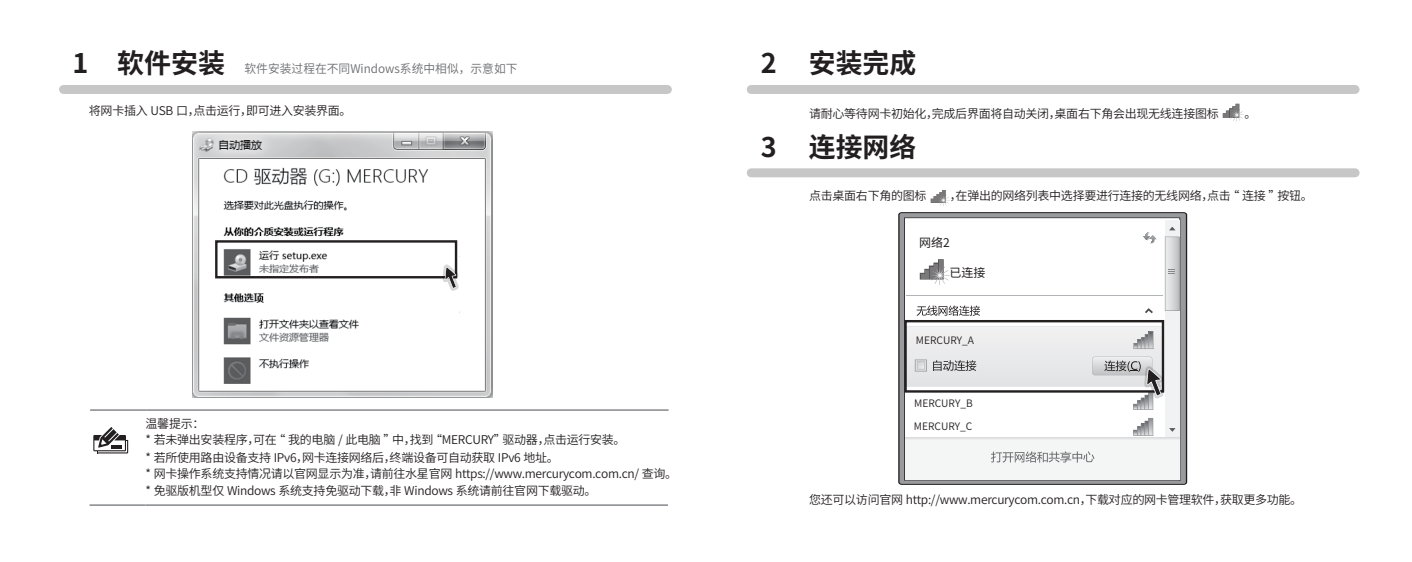
<style>
.page{position:relative;width:1412px;height:562px;background:#fff}
.page>*{position:absolute;margin:0;border:0;box-sizing:border-box;transform-origin:0 0}
.t1{font:700 27px "Source Han Sans CN";color:#231f20}
.t2{font:12px/16.8px "Source Han Sans CN";letter-spacing:-.025em;color:#231f20}
.t3{font:12px "Source Han Sans CN";color:#6c6d70}
.t4{font:12px "Source Han Sans CN";color:#231f20}
.t5{font:10.2px/22.5px "Source Han Sans CN";color:#231f20}
</style>
<div class="page">
<div style="left:63px;top:85px;width:604px;height:9px;background:#c8c7c7"></div>
<img style="left:193px;top:131px;width:300px;height:266px">
<div style="left:751px;top:85px;width:604px;height:9px;background:#c8c7c7"></div>
<svg style="left:1222px;top:104px;width:21px;height:18px"></svg>
<div style="left:751px;top:168px;width:604px;height:9px;background:#c8c7c7"></div>
<svg style="left:898px;top:212px;width:289px;height:272px;background:#828385"></svg>
<svg style="left:904px;top:217px;width:276px;height:263px"></svg>
<div style="left:1165px;top:220px;width:14px;height:217px;background:#f1f2f3"></div>
<hr style="left:1179px;top:237px;width:1px;height:73px;background:#bcbdc0">
<svg style="left:1169px;top:428px;width:6px;height:3px"></svg>
<div style="left:905px;top:440px;width:274px;height:39px;background:#f4f5f5"></div>
<svg style="left:991px;top:451px;width:103px;height:11px"></svg>
<svg style="left:1133px;top:417px;width:20px;height:19px"></svg>
<svg style="left:905px;top:226px;width:274px;height:184px"></svg>
<svg style="left:930px;top:190px;width:19px;height:16px"></svg>
<hr style="left:90px;top:409px;width:56px;height:1px;background:#939598">
<hr style="left:146px;top:409px;width:522px;height:1px;background:#939598">
<hr style="left:90px;top:504px;width:56px;height:1px;background:#939598">
<hr style="left:146px;top:504px;width:522px;height:1px;background:#939598">
<svg style="left:93px;top:427px;width:35px;height:26px"></svg>
<img style="left:214px;top:160px;width:245px;height:227px">
<div style="left:215px;top:240px;width:242px;height:38px;border:2px solid #231f20"></div>
<svg style="left:443px;top:264px;width:15px;height:26px"></svg>
<h1 class="t1" style="left:72px;top:47px;width:154px">1 软件安装</h1>
<h1 class="t1" style="left:761px;top:47px;width:157px">2 安装完成</h1>
<p class="t2" style="left:89px;top:103px;width:264px">将网卡插入 USB 口，点击运行，即可进入安装界面。</p>
<p class="t2" style="left:809px;top:105px;width:411px">请耐心等待网卡初始化，完成后界面将自动关闭，桌面右下角会出现无线连接图标</p>
<p class="t2" style="left:1244px;top:105px;width:13px">。</p>
<h1 class="t1" style="left:761px;top:132px;width:157px">3 连接网络</h1>
<p class="t3" style="left:244px;top:61px;width:275px">软件安装过程在不同Windows系统中相似，示意如下</p>
<p class="t2" style="left:809px;top:187px;width:119px">点击桌面右下角的图标</p>
<p class="t2" style="left:950px;top:187px;width:364px">，在弹出的网络列表中选择要进行连接的无线网络，点击“ 连接 ”按钮。</p>
<p class="t4" style="left:919px;top:235px;width:32px">网络2</p>
<p class="t4" style="left:949px;top:266px;width:37px">已连接</p>
<p class="t2" style="left:146px;top:414px;width:533px">温馨提示：<br>* 若未弹出安装程序，可在“ 我的电脑 / 此电脑 ”中，找到“MERCURY”驱动器，点击运行安装。<br>* 若所使用路由设备支持 IPv6，网卡连接网络后，终端设备可自动获取 IPv6 地址。<br>* 网卡操作系统支持情况请以官网显示为准，请前往水星官网 https://www.mercurycom.com.cn/ 查询。* 免驱版机型仅 Windows 系统支持免驱动下载，非 Windows 系统请前往官网下载驱动。</p>
<p class="t5" style="left:916px;top:329px;width:60px">MERCURY_A</p>
<p class="t5" style="left:914px;top:392px;width:60px">MERCURY_B<br>MERCURY_C</p>
<p class="t2" style="left:809px;top:491px;width:494px">您还可以访问官网 http://www.mercurycom.com.cn，下载对应的网卡管理软件，获取更多功能。</p>
</div>
